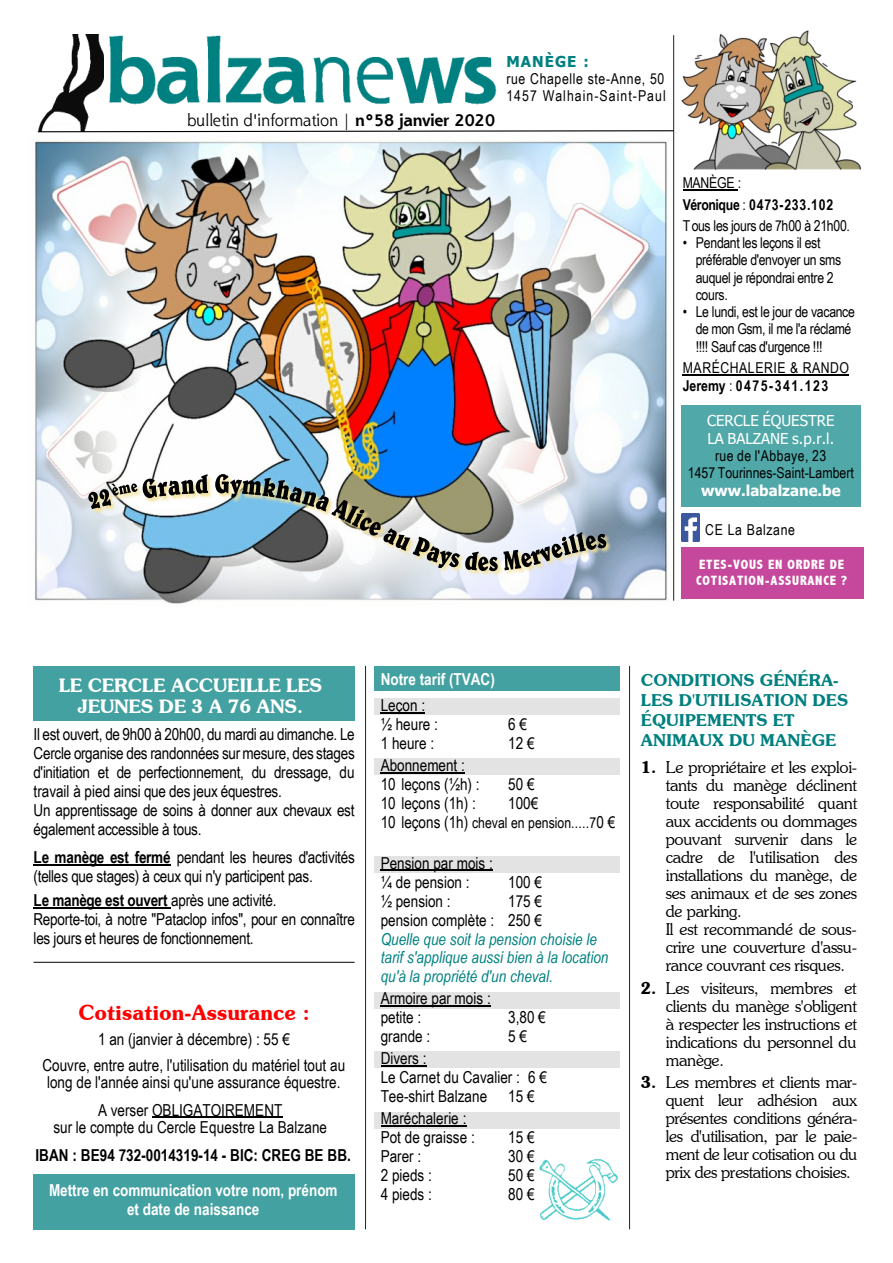
<style>
.page{position:relative;width:893px;height:1263px;background:#fff}
.page>*{position:absolute;margin:0;border:0;box-sizing:border-box;transform-origin:0 0}
.t1{font:600 21px "Souvenir IT Cby BT";color:#f00}
.t2{font:600 18.75px/21px "Souvenir IT Cby BT";letter-spacing:-.015em;color:#fff;text-align:center}
.t3{font:300 16.5px/18px "Souvenir IT Cby BT";letter-spacing:-.02em;color:#000;text-align:justify}
.t4{font:16.5px/18.9px "Arial Narrow";color:#000}
.t5{font:16.5px/18.9px "Arial Narrow";letter-spacing:-.02em;color:#000}
.t6{font:italic 16.5px/18.9px "Arial Narrow";color:#008080}
.t7{font:700 16.5px/19.6px "Arial Narrow";color:#fff;text-align:center}
.t8{font:600 16.5px/20.1px "Souvenir IT Cby BT";color:#008080}
.t9{font:700 16.5px "Arial Narrow";color:#000}
.t10{font:16.5px "Shannon ATT";letter-spacing:-.02em;color:#000}
.t11{font:15px/17.2px "Arial Narrow";letter-spacing:-.01em;color:#000}
.t12{font:15px/17.2px "Arial Narrow";letter-spacing:.04em;color:#000}
.t13{font:15px/17.2px "Arial Narrow";letter-spacing:.07em;color:#000}
.t14{font:15px/18.1px "Tahoma";color:#fff}
.t15{font:700 15px "Tahoma";color:#fff}
.t16{font:700 15px "Tahoma";letter-spacing:.07em;color:#008080}
.t17{font:800 condensed 13.5px/15.5px "Abadi";letter-spacing:.055em;color:#fff}
.s1{font-weight:700}
.s2{font-size:16.5px}
.s3{font-weight:600}
</style>
<div class="page">
<img style="left:539px;top:1159px;width:79px;height:62px">
<div style="left:374px;top:1112px;width:245px;height:17px;background:#e3e3e3"></div>
<div style="left:374px;top:1051px;width:245px;height:17px;background:#e3e3e3"></div>
<div style="left:374px;top:992px;width:245px;height:17px;background:#e3e3e3"></div>
<div style="left:374px;top:856px;width:245px;height:16px;background:#e3e3e3"></div>
<div style="left:374px;top:758px;width:245px;height:17px;background:#e3e3e3"></div>
<div style="left:374px;top:698px;width:245px;height:17px;background:#e3e3e3"></div>
<div style="left:374px;top:666px;width:245px;height:25px;background:#44a1a1"></div>
<hr style="left:381px;top:712px;width:44px;height:1px;background:#000">
<hr style="left:381px;top:772px;width:84px;height:1px;background:#000">
<hr style="left:381px;top:870px;width:112px;height:1px;background:#000">
<hr style="left:381px;top:1005px;width:110px;height:2px;background:#000">
<hr style="left:381px;top:1065px;width:46px;height:1px;background:#000">
<hr style="left:381px;top:1125px;width:85px;height:2px;background:#000">
<div style="left:33px;top:666px;width:322px;height:54px;background:#44a1a1"></div>
<hr style="left:34px;top:864px;width:137px;height:1px;background:#000">
<hr style="left:34px;top:907px;width:137px;height:1px;background:#000">
<hr style="left:34px;top:962px;width:321px;height:1px;background:#000">
<div style="left:33px;top:1174px;width:322px;height:55px;background:#44a1a1"></div>
<hr style="left:152px;top:1117px;width:130px;height:1px;background:#000">
<hr style="left:365px;top:666px;width:1px;height:563px;background:#17232b">
<hr style="left:629px;top:666px;width:1px;height:563px;background:#17232b">
<img style="left:38px;top:34px;width:66px;height:96px">
<img style="left:109px;top:35px;width:388px;height:70px">
<div style="left:681px;top:405px;width:180px;height:101px;background:#51a8a8"></div>
<svg style="left:37px;top:130px;width:638px;height:3px"></svg>
<div style="left:682px;top:547px;width:182px;height:51px;background:#c6489c"></div>
<hr style="left:683px;top:189px;width:55px;height:1px;background:#000">
<hr style="left:683px;top:374px;width:166px;height:1px;background:#000">
<hr style="left:673px;top:35px;width:1px;height:566px;background:#17232b">
<img style="left:681px;top:30px;width:179px;height:139px">
<img style="left:681px;top:514px;width:19px;height:27px">
<img style="left:35px;top:141px;width:632px;height:460px">
<img style="left:77px;top:428px;width:598px;height:176px">
<svg style="left:88px;top:474px;width:120px;height:35px"></svg>
<svg style="left:215px;top:474px;width:391px;height:97px"></svg>
<p class="t10" style="left:187px;top:114px;width:310px">bulletin d'information | <span class="s1">n°58 janvier 2020</span></p>
<p class="t16" style="left:506px;top:55px;width:84px">MANÈGE :</p>
<p class="t13" style="left:506px;top:71px;width:161px">rue Chapelle ste-Anne, 50<br>1457 Walhain-Saint-Paul</p>
<p class="t11" style="left:683px;top:174px;width:169px;line-height:21.3px">MANÈGE :<br><span class="s1">Véronique</span> : <span class="s1">0473-233.102<br></span>Tous les jours de 7h00 à 21h00.</p>
<p class="t11" style="left:696px;top:236px;width:147px;text-indent:-13px">• Pendant les leçons il est préférable d'envoyer un sms auquel je répondrai entre 2 cours.</p>
<p class="t11" style="left:696px;top:305px;width:161px;text-indent:-13px">• Le lundi, est le jour de vacance de mon Gsm, il me l'a réclamé !!!! Sauf cas d'urgence !!!</p>
<p class="t12" style="left:683px;top:361px;width:168px">MARÉCHALERIE &amp; RANDO<br><span class="s1">Jeremy</span> : <span class="s1">0475-341.123</span></p>
<p class="t14" style="left:707px;top:412px;width:129px">CERCLE ÉQUESTRE<br>LA BALZANE s.p.r.l.</p>
<p class="t11" style="left:688px;top:448px;width:167px;text-align:center">rue de l'Abbaye, 23<br>1457 Tourinnes-Saint-Lambert</p>
<p class="t15" style="left:701px;top:485px;width:141px">www.labalzane.be</p>
<p class="t12" style="left:705px;top:522px;width:91px">CE La Balzane</p>
<p class="t17" style="left:696px;top:558px;width:153px">ETES-VOUS EN ORDRE DE<br>COTISATION-ASSURANCE ?</p>
<p class="t2" style="left:59px;top:676px;width:265px">LE CERCLE ACCUEILLE LES<br>JEUNES DE 3 A 76 ANS.</p>
<p class="t5" style="left:34px;top:727px;width:323px">Il est ouvert, de 9h00 à 20h00, du mardi au dimanche. Le Cercle organise des randonnées sur mesure, des stages d'initiation et de perfectionnement, du dressage, du travail à pied ainsi que des jeux équestres.<br>Un apprentissage de soins à donner aux chevaux est également accessible à tous.</p>
<p class="t5" style="left:34px;top:849px;width:323px"><span class="s1">Le manège est fermé</span> pendant les heures d'activités (telles que stages) à ceux qui n'y participent pas.</p>
<p class="t5" style="left:34px;top:892px;width:323px"><span class="s1">Le manège est ouvert</span> après une activité.<br>Reporte-toi, à notre "Pataclop infos", pour en connaître les jours et heures de fonctionnement.</p>
<p class="t1" style="left:78px;top:1004px;width:233px">Cotisation-Assurance :</p>
<p class="t4" style="left:42px;top:1028px;width:304px;line-height:26px;text-align:center">1 an (janvier à décembre) : 55 €<br>Couvre, entre autre, l'utilisation du matériel tout au</p>
<p class="t4" style="left:47px;top:1070px;width:295px;line-height:27.6px;text-align:center">long de l'année ainsi qu'une assurance équestre.<br>A verser OBLIGATOIREMENT</p>
<p class="t4" style="left:53px;top:1119px;width:275px">sur le compte du Cercle Equestre La Balzane</p>
<p class="t9" style="left:35px;top:1145px;width:317px">IBAN : BE94 732-0014319-14 - BIC: CREG BE BB.</p>
<p class="t7" style="left:49px;top:1180px;width:290px">Mettre en communication votre nom, prénom et date de naissance</p>
<p class="t7" style="left:381px;top:669px;width:116px">Notre tarif (TVAC)</p>
<p class="t4" style="left:381px;top:697px;width:59px">Leçon : ½ heure :</p>
<p class="t4" style="left:508px;top:716px;width:20px">6 €</p>
<p class="t4" style="left:381px;top:735px;width:55px">1 heure :</p>
<p class="t4" style="left:508px;top:735px;width:28px">12 €</p>
<p class="t4" style="left:381px;top:757px;width:100px">Abonnement :<br>10 leçons (½h) :</p>
<p class="t4" style="left:508px;top:776px;width:28px">50 €</p>
<p class="t4" style="left:381px;top:795px;width:97px">10 leçons (1h) :</p>
<p class="t4" style="left:508px;top:795px;width:32px">100€</p>
<p class="t11" style="left:381px;top:815px;width:236px"><span class="s2">10 leçons (1h)</span> cheval en pension.....7<span class="s2">0 €</span></p>
<p class="t4" style="left:381px;top:855px;width:114px">Pension par mois : ¼ de pension :</p>
<p class="t4" style="left:508px;top:874px;width:35px">100 €</p>
<p class="t4" style="left:381px;top:893px;width:163px;text-align:right">175 €<br>pension complète : 250 €</p>
<p class="t6" style="left:381px;top:931px;width:229px">Quelle que soit la pension choisie le tarif s'applique aussi bien à la location qu'à la propriété d'un cheval.</p>
<p class="t4" style="left:381px;top:991px;width:112px">Armoire par mois : petite :</p>
<p class="t4" style="left:381px;top:893px;width:72px">½ pension :</p>
<p class="t4" style="left:508px;top:1009px;width:39px">3,80 €</p>
<p class="t4" style="left:381px;top:1028px;width:51px">grande :</p>
<p class="t4" style="left:508px;top:1028px;width:20px">5 €</p>
<p class="t4" style="left:381px;top:1050px;width:168px">Divers :<br>Le Carnet du Cavalier : 6 €<br>Tee-shirt Balzane</p>
<p class="t4" style="left:508px;top:1089px;width:28px">15 €</p>
<p class="t4" style="left:381px;top:1110px;width:96px">Maréchalerie :<br>Pot de graisse :</p>
<p class="t4" style="left:508px;top:1129px;width:28px">15 €</p>
<p class="t4" style="left:381px;top:1148px;width:42px">Parer :</p>
<p class="t4" style="left:508px;top:1148px;width:28px">30 €</p>
<p class="t4" style="left:381px;top:1167px;width:53px">2 pieds :</p>
<p class="t4" style="left:508px;top:1167px;width:28px">50 €</p>
<p class="t4" style="left:381px;top:1186px;width:53px">4 pieds :</p>
<p class="t4" style="left:508px;top:1186px;width:28px">80 €</p>
<p class="t8" style="left:641px;top:672px;width:209px">CONDITIONS GÉNÉRA-<br>LES D'UTILISATION DES<br>ÉQUIPEMENTS ET<br>ANIMAUX DU MANÈGE</p>
<p class="t3" style="left:666px;top:760px;width:193px;text-align:left;text-indent:-25px"><span class="s3">1.</span> Le propriétaire et les exploi&shy;tants du manège déclinent toute responsabilité quant aux accidents ou dommages pouvant survenir dans le cadre de l'utilisation des installations du manège, de ses animaux et de ses zones de parking.<br>Il est recommandé de sous&shy;crire une couverture d'assu&shy;rance couvrant ces risques.</p>
<p class="t3" style="left:666px;top:980px;width:193px;text-indent:-25px"><span class="s3">2.</span> Les visiteurs, membres et clients du manège s'obligent à respecter les instructions et indications du personnel du manège.</p>
<p class="t3" style="left:666px;top:1075px;width:193px;text-indent:-25px"><span class="s3">3.</span> Les membres et clients mar&shy;quent leur adhésion aux présentes conditions généra&shy;les d'utilisation, par le paie&shy;ment de leur cotisation ou du prix des prestations choisies.</p>
</div>
